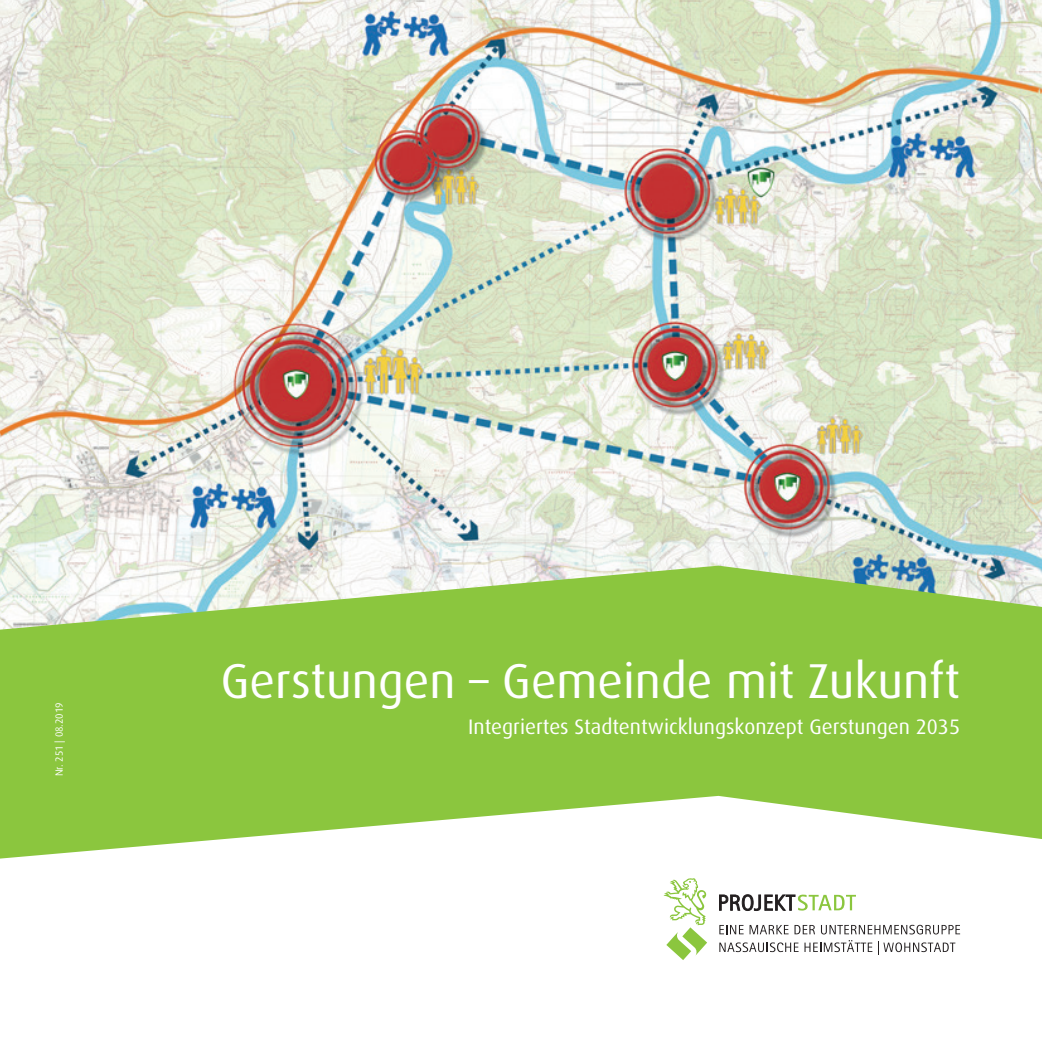
<style>
.page{position:relative;width:1042px;height:1042px;background:#fff}
.page>*{position:absolute;margin:0;border:0;box-sizing:border-box;transform-origin:0 0}
.t1{font:49px "Dax";color:#fff}
.t2{font:21px "Dax";color:#fff}
.t3{font:10.5px "Dax";color:#fff}
</style>
<div class="page">
<img style="left:0;top:0;width:1042px;height:566px">
<svg style="left:0;top:566px;width:1042px;height:292px;fill:#8bc63e"></svg>
<svg style="left:719px;top:925px;width:24px;height:9px"></svg>
<svg style="left:749px;top:925px;width:39px;height:9px"></svg>
<svg style="left:794px;top:925px;width:21px;height:9px"></svg>
<svg style="left:821px;top:925px;width:139px;height:9px"></svg>
<svg style="left:719px;top:942px;width:79px;height:10px"></svg>
<svg style="left:804px;top:940px;width:68px;height:12px"></svg>
<svg style="left:878px;top:941px;width:77px;height:13px"></svg>
<svg style="left:719px;top:894px;width:137px;height:17px"></svg>
<svg style="left:663px;top:878px;width:44px;height:82px"></svg>
<p class="t3" style="left:53px;top:776px;width:76px;rotate:-90deg">Nr. 251 | 08.2019</p>
<p class="t1" style="left:221px;top:653px;width:741px">Gerstungen – Gemeinde mit Zukunft</p>
<p class="t2" style="left:468px;top:715px;width:493px">Integriertes Stadtentwicklungskonzept Gerstungen 2035</p>
</div>
